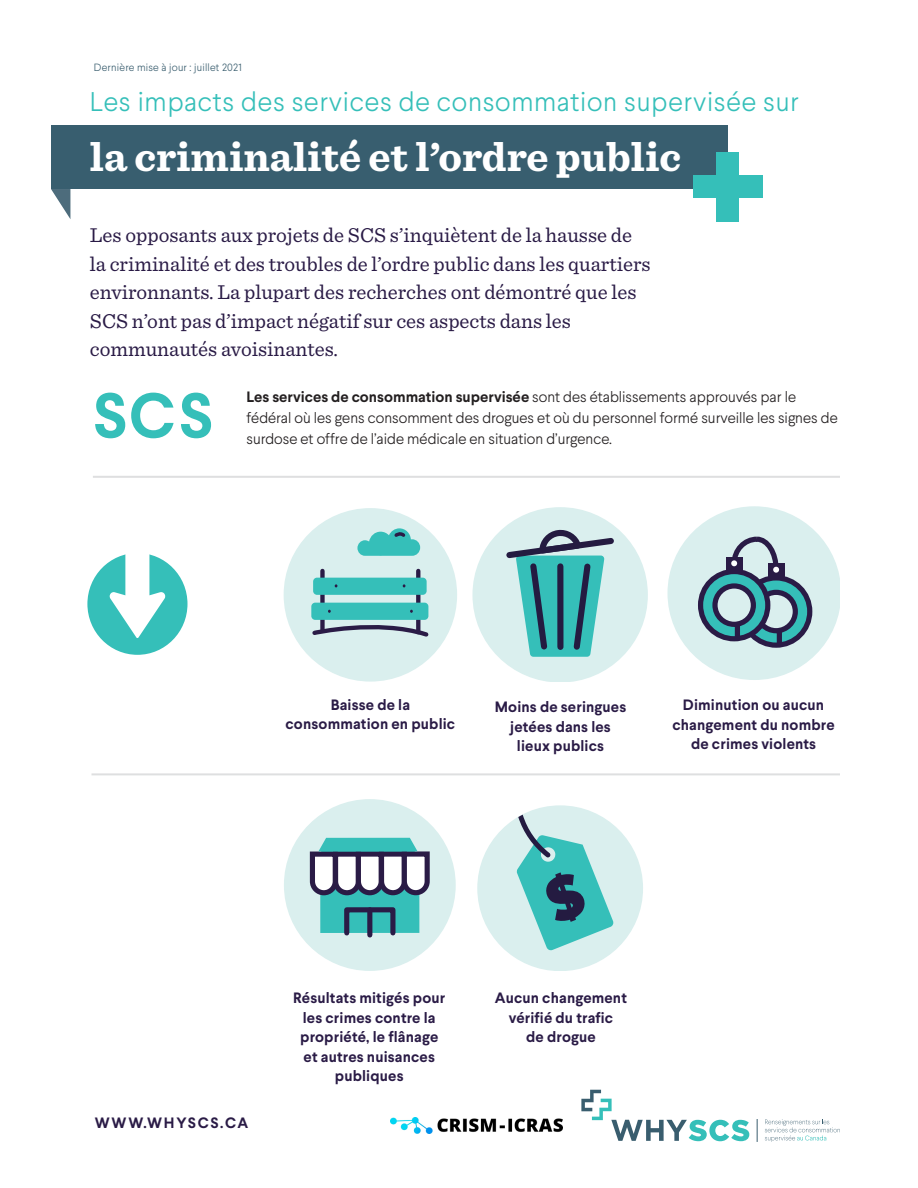
<style>
.page{position:relative;width:918px;height:1188px;background:#fff}
.page>*{position:absolute;margin:0;border:0;box-sizing:border-box;transform-origin:0 0}
.t1{font:700 63px "Larsseit";color:#35bfb9}
.t2{font:700 42px "Sentinel";color:#fff}
.t3{font:300 27px "Larsseit";letter-spacing:.025em;color:#35bfb9}
.pull_quote{font:21px/28.5px "Sentinel";color:#2a1b46}
.subhead{font:700 15px/19.5px "Larsseit";letter-spacing:.01em;color:#2a1b46;text-align:center}
.body_copy{font:300 15px/21px "Larsseit";color:#231f20}
.subhead-2{font:700 15px "Larsseit";letter-spacing:.12em;color:#2a1b46}
.captions_-_body_copy{font:300 10.5px "Larsseit";letter-spacing:.02em;color:#395d6e}
.s1{font-weight:700}
</style>
<div class="page">
<img style="left:390px;top:1117px;width:173px;height:17px">
<svg style="left:757px;top:1119px;width:1px;height:23px"></svg>
<svg style="left:581px;top:1090px;width:168px;height:51px"></svg>
<svg style="left:765px;top:1119px;width:75px;height:23px"></svg>
<hr style="left:93px;top:476px;width:747px;height:2px;background:#939598">
<div style="left:51px;top:125px;width:677px;height:64px;background:#385e6f"></div>
<svg style="left:51px;top:189px;width:19px;height:30px"></svg>
<div style="left:716px;top:152px;width:23px;height:70px;background:#35bfb9"></div>
<div style="left:693px;top:176px;width:69px;height:22px;background:#35bfb9"></div>
<div style="left:284px;top:508px;width:173px;height:174px;background:#daefee;border-radius:50%"></div>
<svg style="left:310px;top:528px;width:122px;height:137px"></svg>
<div style="left:472px;top:507px;width:176px;height:175px;background:#daefee;border-radius:50%"></div>
<svg style="left:506px;top:529px;width:108px;height:128px"></svg>
<div style="left:557px;top:566px;width:6px;height:81px;background:#241b41"></div>
<svg style="left:668px;top:506px;width:172px;height:174px"></svg>
<div style="left:284px;top:799px;width:172px;height:171px;background:#daefee;border-radius:50%"></div>
<div style="left:320px;top:854px;width:99px;height:79px;background:#35bfb9"></div>
<svg style="left:309px;top:838px;width:121px;height:60px;background:#8ca9b5"></svg>
<div style="left:344px;top:907px;width:52px;height:29px;border:5px solid #2a1b46"></div>
<div style="left:367px;top:910px;width:5px;height:25px;background:#2a1b46"></div>
<div style="left:477px;top:805px;width:166px;height:165px;background:#daefee;border-radius:50%"></div>
<hr style="left:92px;top:773px;width:748px;height:2px;background:#939598">
<div style="left:87px;top:553px;width:101px;height:102px;background:#35bfb9;border-radius:50%"></div>
<svg style="left:110px;top:553px;width:55px;height:85px"></svg>
<svg style="left:517px;top:815px;width:97px;height:136px"></svg>
<p class="captions_-_body_copy" style="left:94px;top:60px;width:149px">Dernière mise à jour : juillet 2021</p>
<p class="t3" style="left:90px;top:84px;width:711px">Les impacts des services de consommation supervisée sur</p>
<p class="t2" style="left:90px;top:124px;width:593px">la criminalité et l’ordre public</p>
<p class="pull_quote" style="left:90px;top:220px;width:562px">Les opposants aux projets de SCS s’inquiètent de la hausse de la criminalité et des troubles de l’ordre public dans les quartiers environnants. La plupart des recherches ont démontré que les SCS n’ont pas d’impact négatif sur ces aspects dans les communautés avoisinantes.</p>
<p class="t1" style="left:93px;top:374px;width:122px">SCS</p>
<p class="body_copy" style="left:246px;top:387px;width:593px"><span class="s1">Les services de consommation supervisée</span> sont des établissements approuvés par le fédéral où les gens consomment des drogues et où du personnel formé surveille les signes de surdose et offre de l’aide médicale en situation d’urgence.</p>
<p class="subhead" style="left:286px;top:695px;width:171px">Baisse de la consommation en public</p>
<p class="subhead" style="left:495px;top:697px;width:133px">Moins de seringues jetées dans les lieux publics</p>
<p class="subhead" style="left:672px;top:695px;width:164px">Diminution ou aucun changement du nombre de crimes violents</p>
<p class="subhead" style="left:293px;top:988px;width:154px">Résultats mitigés pour les crimes contre la propriété, le flânage et autres nuisances publiques</p>
<p class="subhead" style="left:495px;top:988px;width:134px">Aucun changement vérifié du trafic<br>de drogue</p>
<p class="subhead-2" style="left:95px;top:1113px;width:155px">WWW.WHYSCS.CA</p>
</div>
